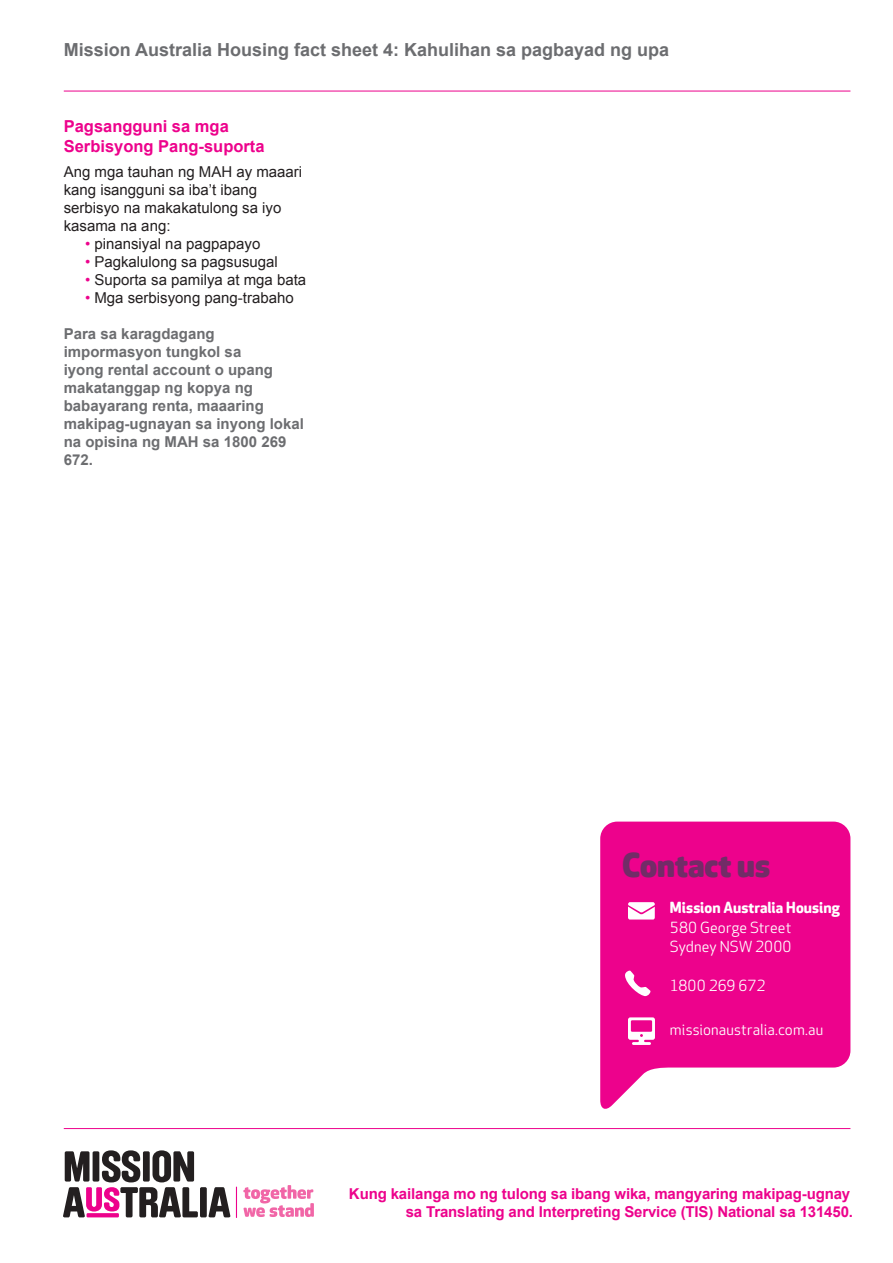
<style>
.page{position:relative;width:893px;height:1263px;background:#fff}
.page>*{position:absolute;margin:0;border:0;box-sizing:border-box;transform-origin:0 0}
.t1{font:800 32.25px "Apex Rounded";color:#722c67}
.t2{font:700 18px "Arial";color:#6c6d70}
.t3{font:700 16.5px/19.8px "Arial";color:#ed028c}
.t4{font:15px/18px "Arial";color:#231f20}
.t5{font:700 15px/18px "Arial";color:#6c6d70}
.t6{font:700 15px/18px "Arial";letter-spacing:-.01em;color:#ed028c;text-align:right}
.t7{font:15px/19.5px "Apex Rounded";letter-spacing:.005em;color:#fff}
.t8{font:700 15px "Apex Rounded";letter-spacing:.005em;color:#fff}
.s1{color:#ed028c}
</style>
<div class="page">
<svg style="left:600px;top:821px;width:250px;height:288px;background:#ef249b"></svg>
<svg style="left:628px;top:1017px;width:27px;height:28px"></svg>
<svg style="left:625px;top:970px;width:26px;height:26px"></svg>
<svg style="left:628px;top:902px;width:27px;height:17px"></svg>
<svg style="left:63px;top:1150px;width:135px;height:67px"></svg>
<div style="left:200px;top:1187px;width:7px;height:30px;background:#231f20;border-radius:2px"></div>
<svg style="left:209px;top:1187px;width:21px;height:30px"></svg>
<svg style="left:87px;top:1213px;width:32px;height:4px"></svg>
<svg style="left:243px;top:1185px;width:71px;height:32px"></svg>
<hr style="left:236px;top:1186px;width:1px;height:32px;background:#ed028c">
<hr style="left:64px;top:1128px;width:786px;height:1px;background:#ed028c">
<hr style="left:64px;top:91px;width:786px;height:1px;background:#ed028c">
<p class="t2" style="left:64px;top:37px;width:607px">Mission Australia Housing fact sheet 4: Kahulihan sa pagbayad ng upa</p>
<p class="t3" style="left:64px;top:117px;width:202px">Pagsangguni sa mga<br>Serbisyong Pang-suporta</p>
<p class="t4" style="left:64px;top:163px;width:240px">Ang mga tauhan ng MAH ay maaari kang isangguni sa iba’t ibang serbisyo na makakatulong sa iyo kasama na ang:</p>
<p class="t4" style="left:85px;top:235px;width:177px"><span class="s1">•</span> pinansiyal na pagpapayo</p>
<p class="t4" style="left:85px;top:253px;width:194px"><span class="s1">•</span> Pagkalulong sa pagsusugal</p>
<p class="t4" style="left:85px;top:271px;width:223px"><span class="s1">•</span> Suporta sa pamilya at mga bata</p>
<p class="t4" style="left:85px;top:289px;width:210px"><span class="s1">•</span> Mga serbisyong pang-trabaho</p>
<p class="t5" style="left:64px;top:325px;width:242px">Para sa karagdagang impormasyon tungkol sa<br>iyong rental account o upang makatanggap ng kopya ng babayarang renta, maaaring makipag-ugnayan sa inyong lokal na opisina ng MAH sa 1800 269<br>672.</p>
<h1 class="t1" style="left:622px;top:847px;width:150px">Contact us</h1>
<p class="t8" style="left:670px;top:899px;width:171px">Mission Australia Housing</p>
<p class="t7" style="left:670px;top:918px;width:123px">580 George Street<br>Sydney NSW 2000</p>
<p class="t7" style="left:670px;top:976px;width:97px">1800 269 672</p>
<p class="t7" style="left:670px;top:1021px;width:155px">missionaustralia.com.au</p>
<p class="t6" style="left:349px;top:1185px;width:506px">Kung kailanga mo ng tulong sa ibang wika, mangyaring makipag-ugnay sa Translating and Interpreting Service (TIS) National sa 131450.</p>
</div>
